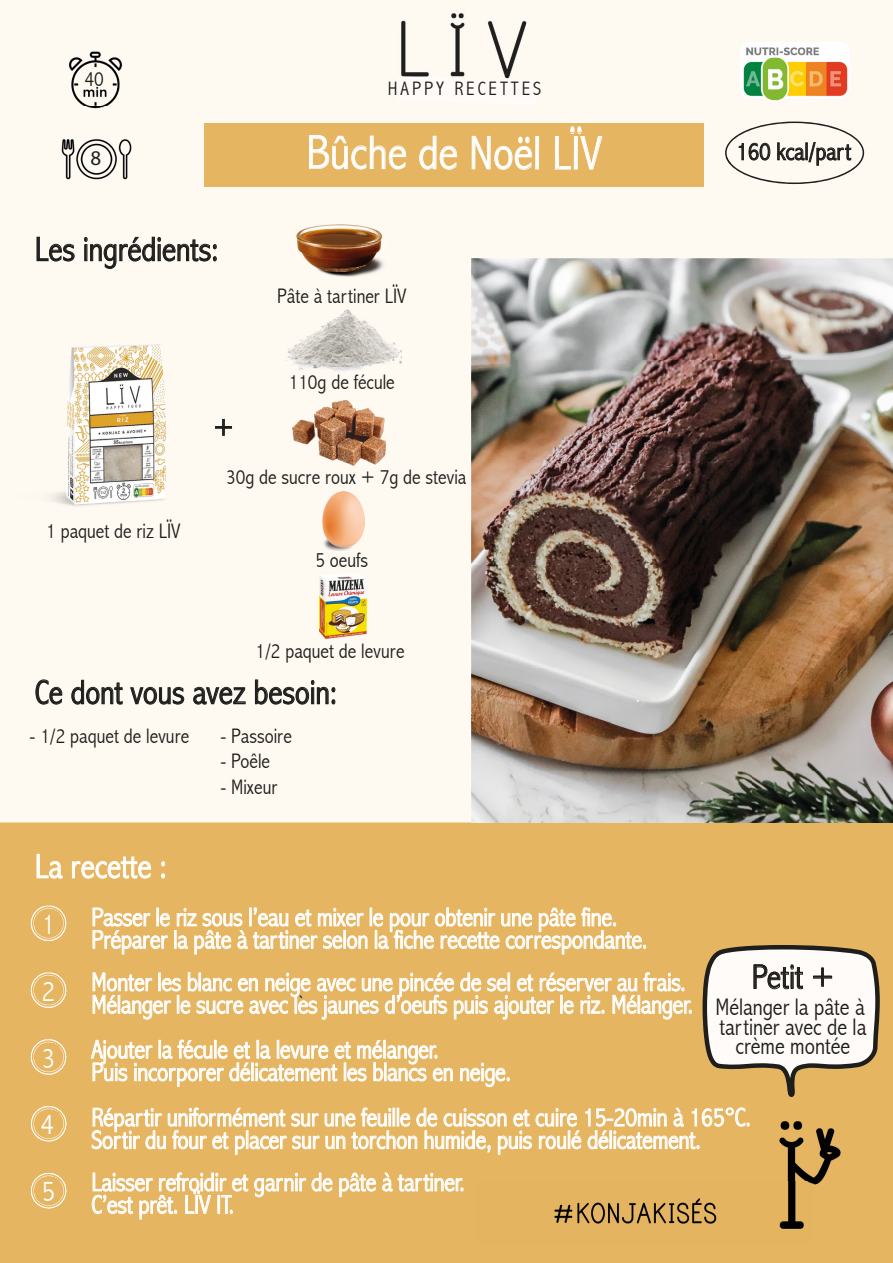
<style>
.page{position:relative;width:893px;height:1263px;background:#fff}
.page>*{position:absolute;margin:0;border:0;box-sizing:border-box;transform-origin:0 0}
.t1{font:300 condensed 48px "Abadi";letter-spacing:-.005em;color:#fff}
.t2{font:300 condensed 34.5px "Abadi";color:#1e1e1c}
.t3{font:300 condensed 34.5px "Abadi";color:#fff}
.t4{font:300 condensed 30px "Abadi";color:#1e1e1c}
.t5{font:300 condensed 29.1px "Abadi";color:#fff}
.t6{font:300 condensed 26.25px/22.5px "Abadi";letter-spacing:-.01em;color:#fff}
.t7{font:300 condensed 24.9px "Abadi";color:#1e1e1c}
.t8{font:300 condensed 24px/19.5px "Abadi";color:#1e1e1c;text-align:center}
.t9{font:300 condensed 21px "Abadi";color:#1e1e1c}
.t10{font:300 condensed 21px "Abadi";color:#1d1d1b}
.t11{font:21px "Myriad Pro";color:#1e1e1c}
.t12{font:300 condensed 19.5px "Abadi";letter-spacing:.15em;color:#1e1e1c}
.t13{font:18px "Myriad Pro";color:#1d1d1b}
</style>
<div class="page">
<div style="left:0;top:823px;width:893px;height:440px;background:#e5b562"></div>
<div style="left:0;top:0;width:893px;height:822px;background:#fefaf2"></div>
<div style="left:205px;top:123px;width:499px;height:64px;background:#e5b562"></div>
<svg style="left:37px;top:854px;width:25px;height:24px"></svg>
<svg style="left:72px;top:857px;width:79px;height:21px"></svg>
<svg style="left:161px;top:861px;width:4px;height:17px"></svg>
<svg style="left:36px;top:679px;width:26px;height:25px"></svg>
<svg style="left:71px;top:680px;width:52px;height:24px"></svg>
<svg style="left:130px;top:687px;width:54px;height:17px"></svg>
<svg style="left:193px;top:687px;width:53px;height:17px"></svg>
<svg style="left:255px;top:679px;width:80px;height:25px"></svg>
<svg style="left:92px;top:907px;width:554px;height:48px"></svg>
<svg style="left:37px;top:237px;width:38px;height:24px"></svg>
<svg style="left:84px;top:237px;width:133px;height:32px"></svg>
<svg style="left:214px;top:418px;width:19px;height:18px"></svg>
<img style="left:13px;top:345px;width:153px;height:162px">
<img style="left:393px;top:9px;width:140px;height:86px">
<svg style="left:398px;top:76px;width:139px;height:29px"></svg>
<img style="left:779px;top:1121px;width:62px;height:64px">
<img style="left:554px;top:1182px;width:259px;height:47px">
<img style="left:52px;top:40px;width:90px;height:67px">
<svg style="left:309px;top:127px;width:293px;height:43px"></svg>
<img style="left:721px;top:158px;width:4px;height:14px">
<svg style="left:725px;top:122px;width:139px;height:62px"></svg>
<svg style="left:92px;top:972px;width:600px;height:48px"></svg>
<svg style="left:91px;top:1039px;width:362px;height:48px"></svg>
<svg style="left:460px;top:1063px;width:50px;height:24px"></svg>
<svg style="left:91px;top:1107px;width:659px;height:48px"></svg>
<svg style="left:254px;top:1172px;width:79px;height:25px"></svg>
<svg style="left:339px;top:1172px;width:37px;height:25px"></svg>
<svg style="left:382px;top:1172px;width:82px;height:20px"></svg>
<svg style="left:92px;top:1172px;width:156px;height:48px"></svg>
<svg style="left:702px;top:945px;width:178px;height:152px"></svg>
<img style="left:549px;top:153px;width:6px;height:15px">
<img style="left:555px;top:153px;width:5px;height:15px">
<svg style="left:31px;top:1106px;width:36px;height:36px"></svg>
<svg style="left:31px;top:1173px;width:36px;height:36px"></svg>
<svg style="left:31px;top:906px;width:36px;height:35px"></svg>
<svg style="left:31px;top:973px;width:36px;height:35px"></svg>
<svg style="left:31px;top:1039px;width:36px;height:36px"></svg>
<img style="left:45px;top:107px;width:104px;height:103px">
<img style="left:740px;top:42px;width:109px;height:59px">
<img style="left:292px;top:400px;width:94px;height:66px">
<img style="left:323px;top:491px;width:41px;height:60px">
<img style="left:297px;top:225px;width:93px;height:57px">
<img style="left:285px;top:310px;width:117px;height:62px">
<img style="left:319px;top:573px;width:48px;height:66px">
<img style="left:471px;top:258px;width:421px;height:565px">
<p class="t10" style="left:85px;top:67px;width:21px">40</p>
<p class="t11" style="left:91px;top:145px;width:12px">8</p>
<h2 class="t2" style="left:35px;top:229px;width:185px">Les ingrédients:</h2>
<p class="t4" style="left:214px;top:410px;width:22px">+</p>
<p class="t12" style="left:388px;top:78px;width:155px">HAPPY RECETTES</p>
<h1 class="t1" style="left:306px;top:125px;width:297px">Bûche de Noël LÏV</h1>
<p class="t9" style="left:277px;top:284px;width:131px">Pâte à tartiner LÏV</p>
<p class="t9" style="left:289px;top:370px;width:108px">110g de fécule</p>
<p class="t9" style="left:46px;top:518px;width:136px">1 paquet de riz LÏV</p>
<p class="t9" style="left:226px;top:465px;width:242px">30g de sucre roux + 7g de stevia</p>
<p class="t9" style="left:315px;top:548px;width:54px">5 oeufs</p>
<p class="t9" style="left:255px;top:639px;width:151px">1/2 paquet de levure</p>
<h2 class="t2" style="left:35px;top:672px;width:304px">Ce dont vous avez besoin:</h2>
<p class="t9" style="left:30px;top:724px;width:161px">- 1/2 paquet de levure</p>
<p class="t9" style="left:221px;top:724px;width:73px">- Passoire</p>
<p class="t9" style="left:221px;top:749px;width:51px">- Poêle</p>
<p class="t9" style="left:221px;top:774px;width:58px">- Mixeur</p>
<h2 class="t3" style="left:35px;top:846px;width:133px">La recette :</h2>
<p class="t5" style="left:42px;top:907px;width:15px">1</p>
<p class="t6" style="left:91px;top:906px;width:557px">Passer le riz sous l’eau et mixer le pour obtenir une pâte fine.<br>Préparer la pâte à tartiner selon la fiche recette correspondante.</p>
<p class="t7" style="left:736px;top:137px;width:116px">160 kcal/part</p>
<p class="t5" style="left:42px;top:974px;width:15px">2</p>
<p class="t5" style="left:42px;top:1041px;width:15px">3</p>
<p class="t5" style="left:40px;top:1108px;width:15px">4</p>
<p class="t5" style="left:42px;top:1175px;width:15px">5</p>
<h2 class="t2" style="left:752px;top:957px;width:84px">Petit +</h2>
<p class="t8" style="left:715px;top:998px;width:152px">Mélanger la pâte à tartiner avec de la crème montée</p>
<p class="t6" style="left:91px;top:971px;width:603px">Monter les blanc en neige avec une pincée de sel et réserver au frais.<br>Mélanger le sucre avec les jaunes d’oeufs puis ajouter le riz. Mélanger.</p>
<p class="t6" style="left:91px;top:1038px;width:421px">Ajouter la fécule et la levure et mélanger.<br>Puis incorporer délicatement les blancs en neige.</p>
<p class="t6" style="left:91px;top:1106px;width:661px">Répartir uniformément sur une feuille de cuisson et cuire 15-20min à 165°C.<br>Sortir du four et placer sur un torchon humide, puis roulé délicatement.</p>
<p class="t6" style="left:91px;top:1171px;width:375px">Laisser refroidir et garnir de pâte à tartiner.<br>C’est prêt. LÏV IT.</p>
<p class="t13" style="left:299px;top:991px;width:7px">`</p>
</div>
